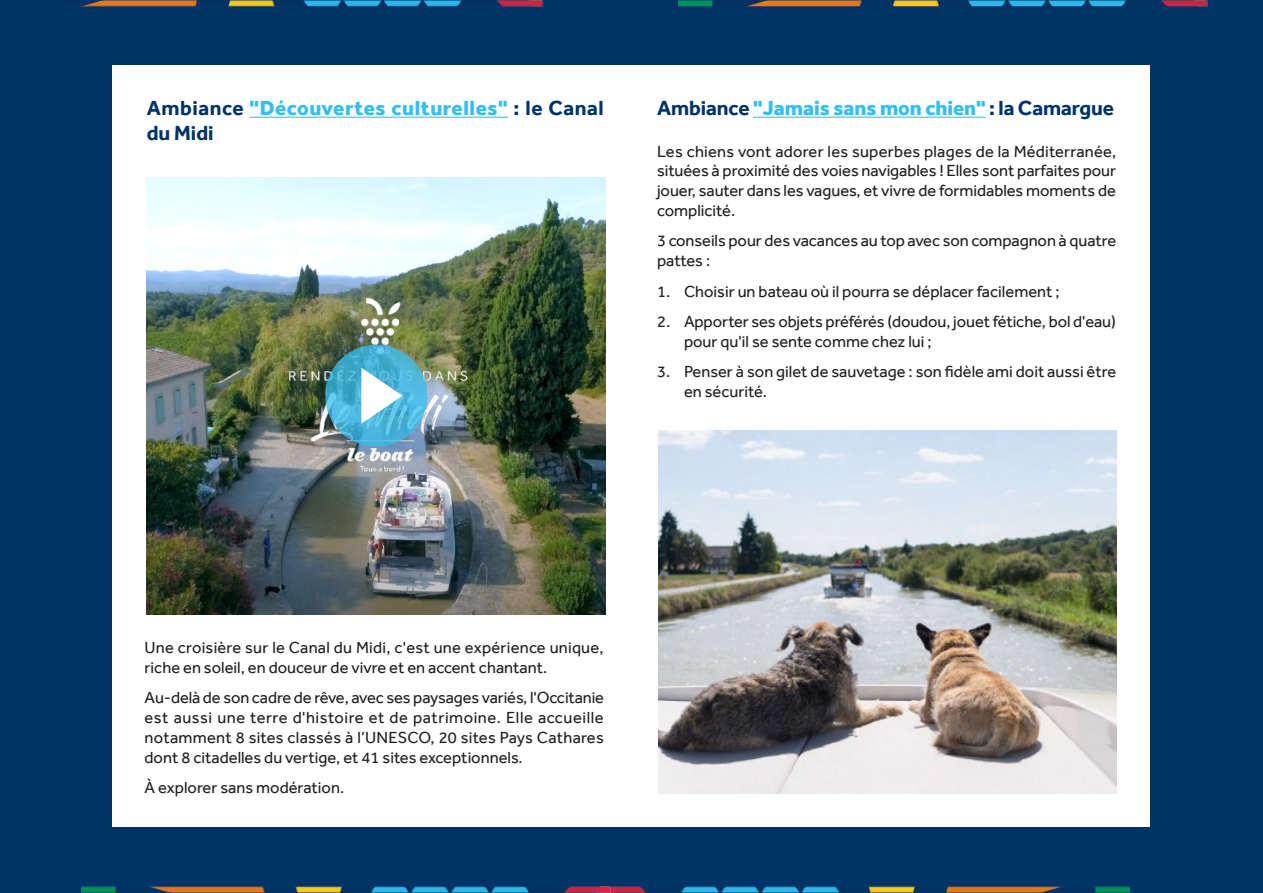
<style>
.page{position:relative;width:1263px;height:893px;background:#036}
.page>*{position:absolute;margin:0;border:0;box-sizing:border-box;transform-origin:0 0}
.t1{font:800 21px/25.2px "Effra";letter-spacing:.025em;color:#36beee}
.t2{font:800 21px "Effra";letter-spacing:.005em;color:#36beee}
.Paragraphe{font:16.5px/19.8px "Effra";color:#231f20}
.s1{font-weight:700;color:#036}
</style>
<div class="page">
<div style="left:113px;top:66px;width:1037px;height:761px;background:#fff"></div>
<img style="left:681px;top:886px;width:449px;height:7px">
<img style="left:81px;top:886px;width:565px;height:7px">
<hr style="left:250px;top:117px;width:258px;height:1px;background:#36beee">
<hr style="left:753px;top:117px;width:232px;height:1px;background:#36beee">
<img style="left:658px;top:431px;width:458px;height:362px">
<img style="left:147px;top:177px;width:459px;height:437px">
<div style="left:307px;top:326px;width:138px;height:139px;background:#231f20;opacity:.07"></div>
<svg style="left:325px;top:345px;width:102px;height:102px;background:#4cb3d7"></svg>
<div style="left:343px;top:352px;width:75px;height:88px;background:#231f20;opacity:.07"></div>
<svg style="left:361px;top:368px;width:41px;height:56px"></svg>
<img style="left:690px;top:0;width:518px;height:7px">
<img style="left:80px;top:0;width:610px;height:7px">
<h2 class="t1" style="left:147px;top:95px;width:459px"><span class="s1">Ambiance</span> "Découvertes culturelles" <span class="s1">: le Canal du Midi</span></h2>
<h2 class="t2" style="left:657px;top:96px;width:459px"><span class="s1">Ambiance</span> "Jamais sans mon chien" <span class="s1">: la Camargue</span></h2>
<p class="Paragraphe" style="left:657px;top:141px;width:461px;text-align:justify">Les chiens vont adorer les superbes plages de la Méditerranée, situées à proximité des voies navigables ! Elles sont parfaites pour jouer, sauter dans les vagues, et vivre de formidables moments de complicité.</p>
<p class="Paragraphe" style="left:657px;top:231px;width:461px">3 conseils pour des vacances au top avec son compagnon à quatre pattes :</p>
<p class="Paragraphe" style="left:657px;top:281px;width:404px">1. Choisir un bateau où il pourra se déplacer facilement ;</p>
<p class="Paragraphe" style="left:684px;top:312px;width:433px;text-indent:-27px">2. Apporter ses objets préférés (doudou, jouet fétiche, bol d'eau) pour qu'il se sente comme chez lui ;</p>
<p class="Paragraphe" style="left:684px;top:362px;width:434px;text-indent:-27px">3. Penser à son gilet de sauvetage : son fidèle ami doit aussi être en sécurité.</p>
<p class="Paragraphe" style="left:145px;top:637px;width:461px">Une croisière sur le Canal du Midi, c'est une expérience unique, riche en soleil, en douceur de vivre et en accent chantant.</p>
<p class="Paragraphe" style="left:145px;top:688px;width:461px;text-align:justify">Au-delà de son cadre de rêve, avec ses paysages variés, l'Occitanie est aussi une terre d'histoire et de patrimoine. Elle accueille notamment 8 sites classés à l’UNESCO, 20 sites Pays Cathares dont 8 citadelles du vertige, et 41 sites exceptionnels.</p>
<p class="Paragraphe" style="left:145px;top:777px;width:201px">À explorer sans modération.</p>
</div>
